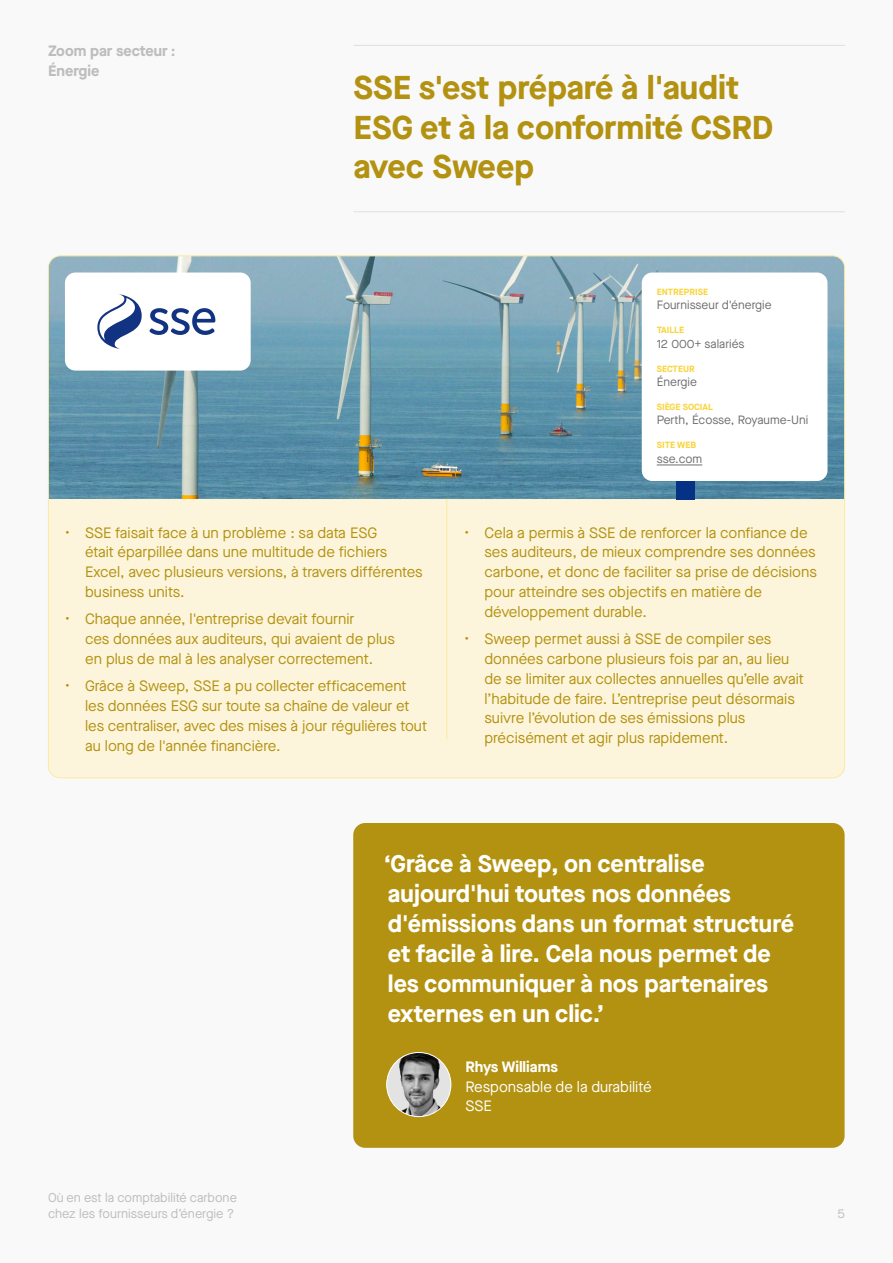
<style>
.page{position:relative;width:893px;height:1263px;background:#f9f9f9}
.page>*{position:absolute;margin:0;border:0;box-sizing:border-box;transform-origin:0 0}
.t1{font:700 33px/39.6px "Maison Neue";color:#b39211}
.t2{font:700 24px/30px "Maison Neue";color:#fff}
.t3{font:15px/19.8px "Maison Neue";color:#b39211}
.t4{font:15px/19.8px "Maison Neue";color:#fff}
.t5{font:700 15px/19.8px "Maison Neue";color:#bdbdbd}
.t6{font:700 15px "Maison Neue";color:#fff}
.t7{font:12.75px/15.8px "Maison Neue";color:#bdbdbd}
.t8{font:12px "Maison Neue";color:#6e6e6e}
.t9{font:700 9px "Maison Neue";color:#f9d540}
</style>
<div class="page">
<hr style="left:354px;top:45px;width:491px;height:1px;background:#e0e0e0">
<hr style="left:354px;top:211px;width:491px;height:1px;background:#e0e0e0">
<div style="left:353px;top:823px;width:492px;height:325px;background:#b39211;border-radius:12px"></div>
<img style="left:387px;top:1052px;width:64px;height:64px;border-radius:32px">
<div style="left:386px;top:1052px;width:65px;height:65px;border:1px solid #fff;border-radius:50%"></div>
<div style="left:48px;top:256px;width:797px;height:522px;background:#fdf5db;border-radius:12px"></div>
<img style="left:48px;top:257px;width:797px;height:242px">
<hr style="left:446px;top:499px;width:1px;height:240px;background:#fbeaa0">
<div style="left:65px;top:272px;width:186px;height:99px;background:#fff;border-radius:10px"></div>
<div style="left:642px;top:272px;width:185px;height:209px;background:#fff;border-radius:10px"></div>
<hr style="left:657px;top:465px;width:45px;height:1px;background:#6e6e6e">
<div style="left:676px;top:481px;width:18px;height:18px;background:#063286"></div>
<svg style="left:97px;top:294px;width:118px;height:55px"></svg>
<p class="t5" style="left:48px;top:41px;width:129px">Zoom par secteur :<br>Énergie</p>
<h1 class="t1" style="left:354px;top:67px;width:421px">SSE s'est préparé à l'audit<br>ESG et à la conformité CSRD avec Sweep</h1>
<p class="t3" style="left:85px;top:522px;width:339px;text-indent:-20px">• SSE faisait face à un problème : sa data ESG<br>était éparpillée dans une multitude de fichiers Excel, avec plusieurs versions, à travers différentes business units.</p>
<p class="t3" style="left:85px;top:609px;width:311px;text-indent:-20px">• Chaque année, l'entreprise devait fournir<br>ces données aux auditeurs, qui avaient de plus en plus de mal à les analyser correctement.</p>
<p class="t3" style="left:85px;top:676px;width:343px;text-indent:-20px">• Grâce à Sweep, SSE a pu collecter efficacement les données ESG sur toute sa chaîne de valeur et les centraliser, avec des mises à jour régulières tout au long de l'année financière.</p>
<p class="t9" style="left:657px;top:285px;width:53px">ENTREPRISE</p>
<p class="t8" style="left:657px;top:297px;width:116px">Fournisseur d'énergie</p>
<p class="t9" style="left:657px;top:324px;width:29px">TAILLE</p>
<p class="t8" style="left:657px;top:335px;width:89px">12 000+ salariés</p>
<p class="t9" style="left:657px;top:362px;width:39px">SECTEUR</p>
<p class="t8" style="left:657px;top:374px;width:42px">Énergie</p>
<p class="t9" style="left:657px;top:400px;width:58px">SIÈGE SOCIAL</p>
<p class="t8" style="left:657px;top:412px;width:153px">Perth, Écosse, Royaume-Uni</p>
<p class="t9" style="left:657px;top:439px;width:41px">SITE WEB</p>
<p class="t8" style="left:657px;top:451px;width:47px">sse.com</p>
<p class="t3" style="left:484px;top:522px;width:334px;text-indent:-20px">• Cela a permis à SSE de renforcer la confiance de ses auditeurs, de mieux comprendre ses données carbone, et donc de faciliter sa prise de décisions pour atteindre ses objectifs en matière de développement durable.</p>
<p class="t3" style="left:484px;top:629px;width:321px;text-indent:-20px">• Sweep permet aussi à SSE de compiler ses données carbone plusieurs fois par an, au lieu de se limiter aux collectes annuelles qu’elle avait l’habitude de faire. L’entreprise peut désormais suivre l’évolution de ses émissions plus précisément et agir plus rapidement.</p>
<p class="t7" style="left:48px;top:1190px;width:191px">Où en est la comptabilité carbone chez les fournisseurs d’énergie ?</p>
<h2 class="t2" style="left:384px;top:848px;width:411px">‘Grâce à Sweep, on centralise aujourd'hui toutes nos données d'émissions dans un format structuré et facile à lire. Cela nous permet de les communiquer à nos partenaires externes en un clic.’</h2>
<p class="t6" style="left:465px;top:1056px;width:94px">Rhys Williams</p>
<p class="t4" style="left:465px;top:1076px;width:188px">Responsable de la durabilité<br>SSE</p>
<p class="t7" style="left:837px;top:1205px;width:9px">5</p>
</div>
